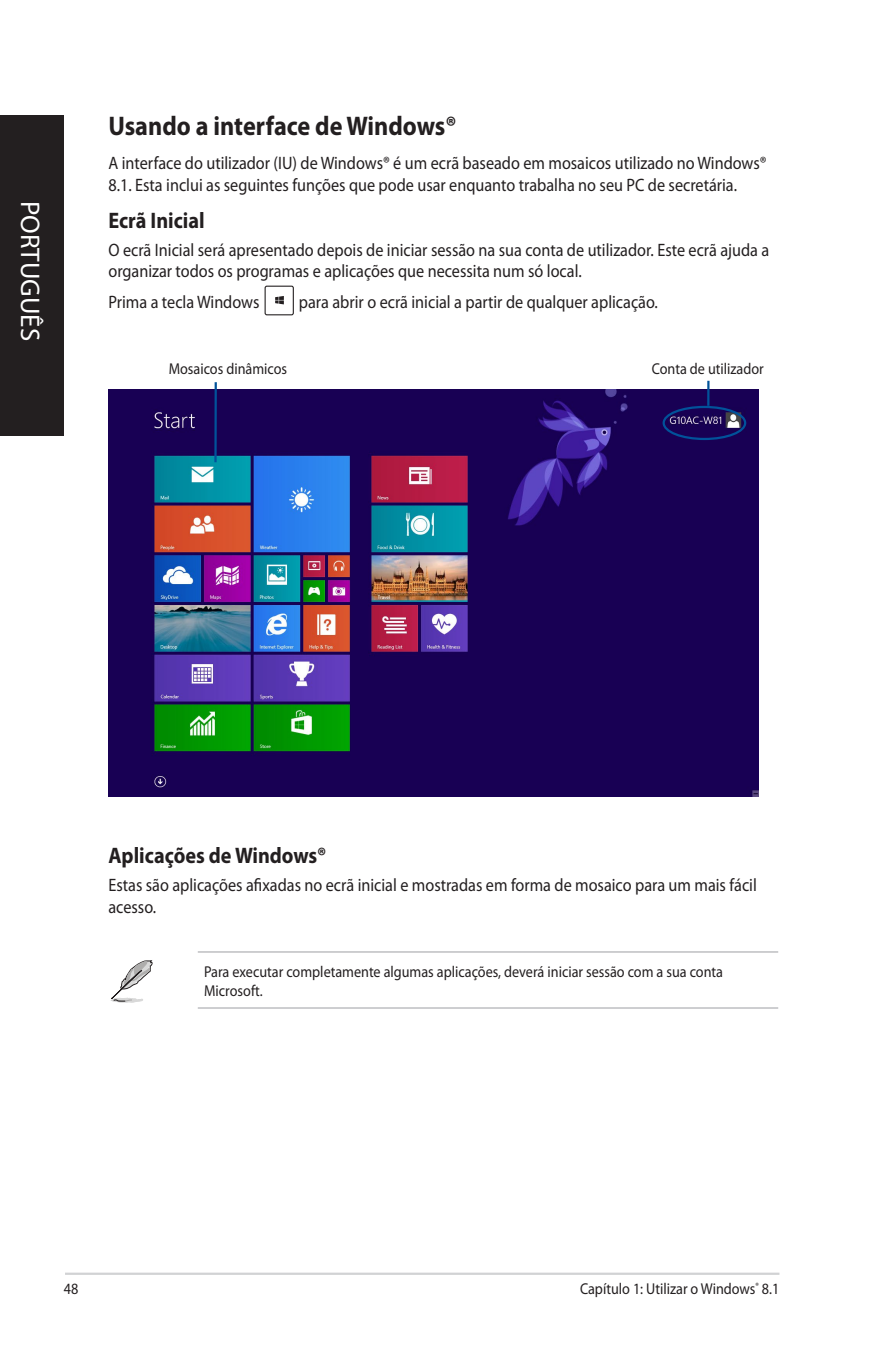
<style>
.page{position:relative;width:893px;height:1346px;background:#fff}
.page>*{position:absolute;margin:0;border:0;box-sizing:border-box;transform-origin:0 0}
.t1{font:700 27px "Myriad Pro";color:#231f20;scale:.9 1}
.t2{font:27px "Myriad Pro";color:#fff}
.t3{font:700 22.5px "Myriad Pro";color:#231f20;scale:.9 1}
.t4{font:18px/21.6px "Myriad Pro";color:#231f20;scale:.9 1}
.t5{font:15.75px/18.9px "Myriad Pro";color:#231f20;scale:.9 1}
</style>
<div class="page">
<hr style="left:65px;top:1272px;width:714px;height:3px;background:#d1d2d4">
<div style="left:0;top:115px;width:64px;height:320px;background:#231f20"></div>
<img style="left:108px;top:390px;width:650px;height:406px">
<hr style="left:707px;top:381px;width:2px;height:25px;background:#01529a">
<hr style="left:214px;top:382px;width:3px;height:80px;background:#01529a">
<div style="left:663px;top:406px;width:83px;height:34px;border:2px solid #01529a;border-radius:50%"></div>
<svg style="left:110px;top:960px;width:43px;height:43px"></svg>
<div style="left:265px;top:286px;width:29px;height:29px;border:1px solid #231f20;border-radius:2px"></div>
<svg style="left:275px;top:296px;width:9px;height:8px"></svg>
<hr style="left:198px;top:951px;width:580px;height:1px;background:#a8a9ad">
<hr style="left:198px;top:1007px;width:580px;height:1px;background:#a8a9ad">
<h1 class="t2" style="left:45px;top:201px;width:142px;rotate:90deg">PORTUGUÊS</h1>
<h1 class="t1" style="left:108px;top:111px;width:388px">Usando a interface de Windows®</h1>
<p class="t4" style="left:108px;top:153px;width:733px">A interface do utilizador (IU) de Windows® é um ecrã baseado em mosaicos utilizado no Windows®<br>8.1. Esta inclui as seguintes funções que pode usar enquanto trabalha no seu PC de secretária.</p>
<p class="t3" style="left:108px;top:207px;width:108px">Ecrã Inicial</p>
<p class="t4" style="left:108px;top:239px;width:736px">O ecrã Inicial será apresentado depois de iniciar sessão na sua conta de utilizador. Este ecrã ajuda a organizar todos os programas e aplicações que necessita num só local.</p>
<p class="t4" style="left:108px;top:291px;width:169px">Prima a tecla Windows</p>
<p class="t4" style="left:299px;top:291px;width:400px">para abrir o ecrã inicial a partir de qualquer aplicação.</p>
<p class="t5" style="left:169px;top:360px;width:133px">Mosaicos dinâmicos</p>
<p class="t5" style="left:652px;top:359px;width:126px">Conta de utilizador</p>
<p class="t3" style="left:108px;top:843px;width:244px">Aplicações de Windows®</p>
<p class="t4" style="left:108px;top:875px;width:722px">Estas são aplicações afixadas no ecrã inicial e mostradas em forma de mosaico para um mais fácil acesso.</p>
<p class="t5" style="left:204px;top:962px;width:578px">Para executar completamente algumas aplicações, deverá iniciar sessão com a sua conta<br>Microsoft.</p>
<p class="t5" style="left:64px;top:1279px;width:18px">48</p>
<p class="t5" style="left:580px;top:1279px;width:223px">Capítulo 1: Utilizar o Windows<sup>®</sup> 8.1</p>
</div>
